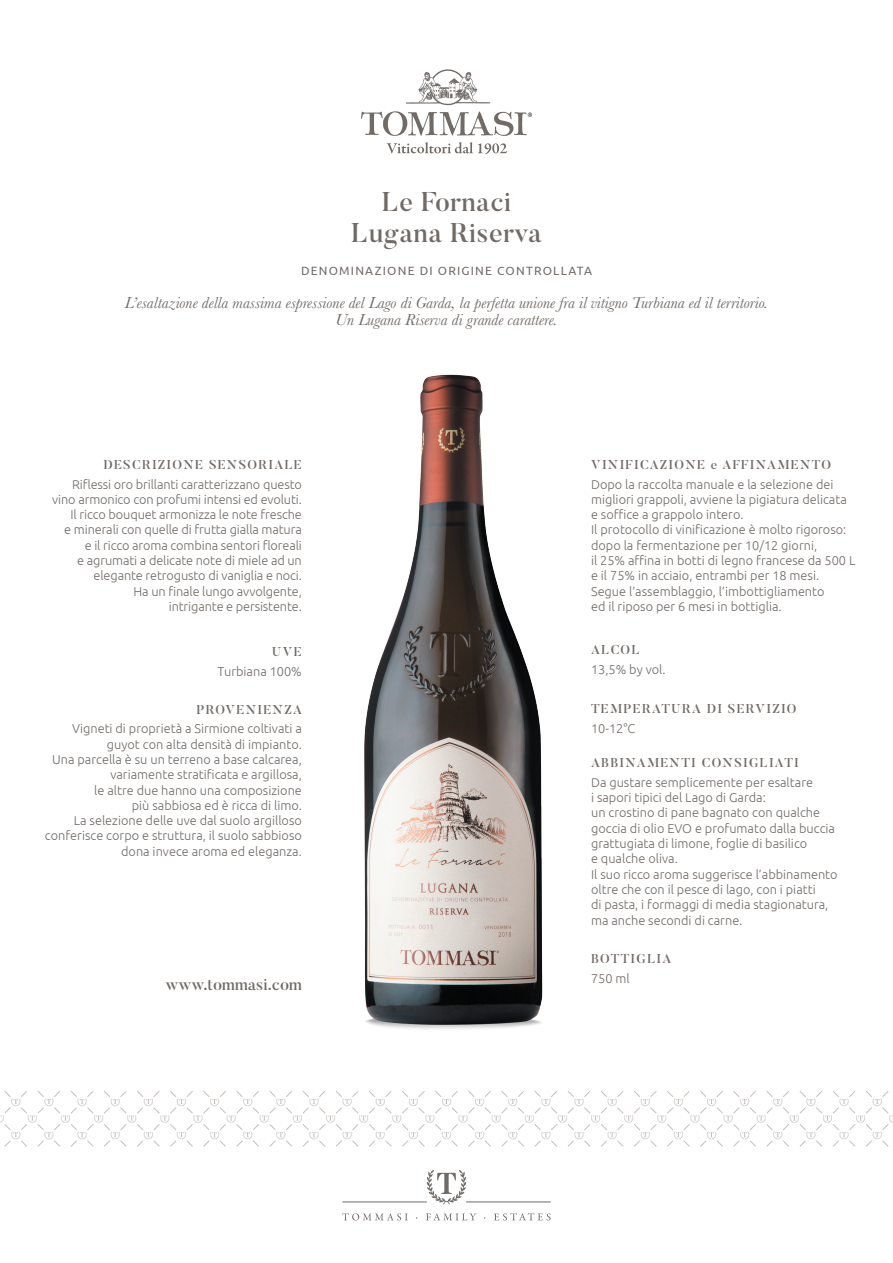
<style>
.page{position:relative;width:893px;height:1263px;background:#fff}
.page>*{position:absolute;margin:0;border:0;box-sizing:border-box;transform-origin:0 0}
.t1{font:500 27px/31.2px "Butler";letter-spacing:.02em;color:#716b67;text-align:center}
.t2{font:italic 16.5px/16.5px "Baskerville";color:#716b67;text-align:center}
.t3{font:500 16.5px "Butler";color:#716b67}
.t4{font:300 12.75px/15.3px "Ubuntu";color:#716b67;text-align:right}
.t5{font:500 12.75px "Butler";letter-spacing:.1em;color:#716b67}
.t6{font:12px "Ubuntu";letter-spacing:.1em;color:#716b67}
</style>
<div class="page">
<svg style="left:0;top:1091px;width:893px;height:56px"></svg>
<svg style="left:427px;top:1170px;width:39px;height:34px"></svg>
<hr style="left:342px;top:1202px;width:85px;height:1px;background:#716b67">
<hr style="left:466px;top:1202px;width:85px;height:1px;background:#716b67">
<svg style="left:342px;top:1213px;width:209px;height:7px"></svg>
<svg style="left:406px;top:69px;width:84px;height:36px"></svg>
<svg style="left:361px;top:111px;width:171px;height:25px"></svg>
<svg style="left:387px;top:142px;width:120px;height:12px"></svg>
<img style="left:325px;top:374px;width:254px;height:727px">
<h1 class="t1" style="left:351px;top:186px;width:193px">Le Fornaci<br>Lugana Riserva</h1>
<p class="t6" style="left:301px;top:264px;width:292px">DENOMINAZIONE DI ORIGINE CONTROLLATA</p>
<p class="t2" style="left:125px;top:295px;width:644px">L’esaltazione della massima espressione del Lago di Garda, la perfetta unione fra il vitigno Turbiana ed il territorio.<br>Un Lugana Riserva di grande carattere.</p>
<p class="t5" style="left:103px;top:456px;width:200px">DESCRIZIONE SENSORIALE</p>
<p class="t4" style="left:52px;top:476px;width:251px">Riflessi oro brillanti caratterizzano questo vino armonico con profumi intensi ed evoluti.<br>Il ricco bouquet armonizza le note fresche<br>e minerali con quelle di frutta gialla matura<br>e il ricco aroma combina sentori floreali<br>e agrumati a delicate note di miele ad un elegante retrogusto di vaniglia e noci.<br>Ha un finale lungo avvolgente,<br>intrigante e persistente.</p>
<p class="t5" style="left:272px;top:643px;width:31px">UVE</p>
<p class="t4" style="left:217px;top:663px;width:86px">Turbiana 100%</p>
<p class="t5" style="left:196px;top:701px;width:107px">PROVENIENZA</p>
<p class="t4" style="left:45px;top:721px;width:258px">Vigneti di proprietà a Sirmione coltivati a guyot con alta densità di impianto.<br>Una parcella è su un terreno a base calcarea, variamente stratificata e argillosa,<br>le altre due hanno una composizione<br>più sabbiosa ed è ricca di limo.<br>La selezione delle uve dal suolo argilloso conferisce corpo e struttura, il suolo sabbioso dona invece aroma ed eleganza.</p>
<p class="t3" style="left:165px;top:974px;width:138px">www.tommasi.com</p>
<p class="t5" style="left:591px;top:456px;width:241px">VINIFICAZIONE e AFFINAMENTO</p>
<p class="t4" style="left:591px;top:476px;width:266px;text-align:left">Dopo la raccolta manuale e la selezione dei migliori grappoli, avviene la pigiatura delicata e soffice a grappolo intero.<br>Il protocollo di vinificazione è molto rigoroso: dopo la fermentazione per 10/12 giorni,<br>il 25% affina in botti di legno francese da 500 L e il 75% in acciaio, entrambi per 18 mesi.<br>Segue l’assemblaggio, l’imbottigliamento<br>ed il riposo per 6 mesi in bottiglia.</p>
<p class="t5" style="left:591px;top:642px;width:50px">ALCOL</p>
<p class="t4" style="left:591px;top:661px;width:76px">13,5% by vol.</p>
<p class="t5" style="left:591px;top:700px;width:207px">TEMPERATURA DI SERVIZIO</p>
<p class="t4" style="left:591px;top:720px;width:46px">10-12°C</p>
<p class="t5" style="left:591px;top:754px;width:209px">ABBINAMENTI CONSIGLIATI</p>
<p class="t4" style="left:591px;top:774px;width:248px;text-align:left">Da gustare semplicemente per esaltare<br>i sapori tipici del Lago di Garda:<br>un crostino di pane bagnato con qualche goccia di olio EVO e profumato dalla buccia grattugiata di limone, foglie di basilico<br>e qualche oliva.<br>Il suo ricco aroma suggerisce l’abbinamento oltre che con il pesce di lago, con i piatti<br>di pasta, i formaggi di media stagionatura, ma anche secondi di carne.</p>
<p class="t5" style="left:591px;top:951px;width:82px">BOTTIGLIA</p>
<p class="t4" style="left:591px;top:971px;width:40px">750 ml</p>
</div>
